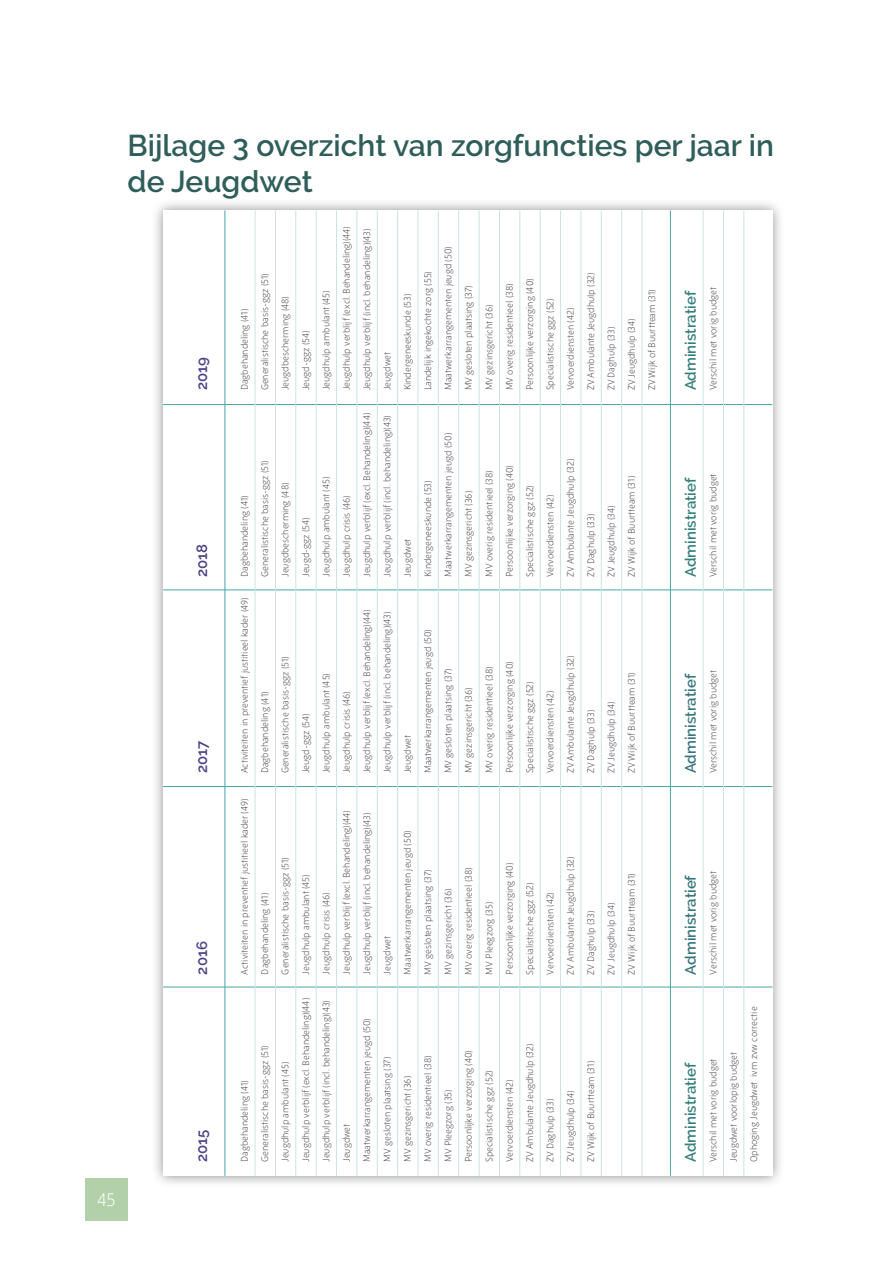
<style>
.page{position:relative;width:893px;height:1263px;background:#fff}
.page>*{position:absolute;margin:0;border:0;box-sizing:border-box;transform-origin:0 0}
.t1{font:600 30px/36px "Raleway";color:#2f5e5a}
.t2{font:300 18px "Zen New";color:#fff}
.t3{font:600 15px "Raleway";color:#357f7d}
.t4{font:600 15px "Raleway";color:#39757f}
.t5{font:600 15px "Raleway";color:#4c4386}
.t6{font:300 9.45px/20.4px "Zen New";color:#484848}
</style>
<div class="page">
<div style="left:85px;top:1178px;width:43px;height:42px;background:#b2d1ab"></div>
<div style="left:150px;top:198px;width:635px;height:991px;background:#000;opacity:.45"></div>
<div style="left:163px;top:210px;width:609px;height:966px;background:#fff"></div>
<hr style="left:163px;top:987px;width:609px;height:1px;background:#44a7ab">
<hr style="left:163px;top:786px;width:609px;height:1px;background:#44a7ab">
<hr style="left:163px;top:589px;width:609px;height:1px;background:#44a7ab">
<hr style="left:163px;top:404px;width:609px;height:1px;background:#44a7ab">
<hr style="left:670px;top:210px;width:1px;height:966px;background:#44a7ab">
<hr style="left:255px;top:210px;width:1px;height:966px;background:#cce2e3">
<hr style="left:275px;top:210px;width:1px;height:966px;background:#cce2e3">
<hr style="left:295px;top:210px;width:1px;height:966px;background:#cce2e3">
<hr style="left:316px;top:210px;width:1px;height:966px;background:#cce2e3">
<hr style="left:336px;top:210px;width:1px;height:966px;background:#cce2e3">
<hr style="left:357px;top:210px;width:1px;height:966px;background:#cce2e3">
<hr style="left:377px;top:210px;width:1px;height:966px;background:#cce2e3">
<hr style="left:397px;top:210px;width:1px;height:966px;background:#cce2e3">
<hr style="left:418px;top:210px;width:1px;height:966px;background:#cce2e3">
<hr style="left:438px;top:210px;width:1px;height:966px;background:#cce2e3">
<hr style="left:458px;top:210px;width:1px;height:966px;background:#cce2e3">
<hr style="left:479px;top:210px;width:1px;height:966px;background:#cce2e3">
<hr style="left:499px;top:210px;width:1px;height:966px;background:#cce2e3">
<hr style="left:519px;top:210px;width:1px;height:966px;background:#cce2e3">
<hr style="left:540px;top:210px;width:1px;height:966px;background:#cce2e3">
<hr style="left:560px;top:210px;width:1px;height:966px;background:#cce2e3">
<hr style="left:581px;top:210px;width:1px;height:966px;background:#cce2e3">
<hr style="left:601px;top:210px;width:1px;height:966px;background:#cce2e3">
<hr style="left:621px;top:210px;width:1px;height:966px;background:#cce2e3">
<hr style="left:642px;top:210px;width:1px;height:966px;background:#cce2e3">
<hr style="left:703px;top:210px;width:1px;height:966px;background:#cce2e3">
<hr style="left:723px;top:210px;width:1px;height:966px;background:#cce2e3">
<hr style="left:743px;top:210px;width:1px;height:966px;background:#cce2e3">
<hr style="left:225px;top:210px;width:1px;height:966px;background:#44a7ab">
<h2 class="t2" style="left:97px;top:1190px;width:20px">45</h2>
<h1 class="t1" style="left:128px;top:127px;width:648px">Bijlage 3 overzicht van zorgfuncties per jaar in de Jeugdwet</h1>
<h3 class="t5" style="left:193px;top:390px;width:35px;rotate:-90deg">2019</h3>
<h3 class="t5" style="left:193px;top:577px;width:35px;rotate:-90deg">2018</h3>
<h3 class="t5" style="left:193px;top:773px;width:34px;rotate:-90deg">2017</h3>
<h3 class="t5" style="left:193px;top:974px;width:35px;rotate:-90deg">2016</h3>
<h3 class="t5" style="left:193px;top:1162px;width:34px;rotate:-90deg">2015</h3>
<p class="t6" style="left:234px;top:390px;width:166px;rotate:-90deg">Dagbehandeling (41)<br>Generalistische basis-ggz (51)<br>Jeugdbescherming (48)<br>Jeugd-ggz (54)<br>Jeugdhulp ambulant (45)<br>Jeugdhulp verblijf (excl. Behandeling)(44)<br>Jeugdhulp verblijf (incl. behandeling)(43)<br>Jeugdwet<br>Kindergeneeskunde (53)<br>Landelijk ingekochte zorg (55)<br>Maatwerkarrangementen jeugd (50)<br>MV gesloten plaatsing (37)<br>MV gezinsgericht (36)<br>MV overig residentieel (38)<br>Persoonlijke verzorging (40)<br>Specialistische ggz (52)<br>Vervoerdiensten (42)<br>ZV Ambulante Jeugdhulp (32)<br>ZV Daghulp (33)<br>ZV Jeugdhulp (34)<br>ZV Wijk of Buurtteam (31)</p>
<p class="t6" style="left:234px;top:577px;width:166px;rotate:-90deg">Dagbehandeling (41)<br>Generalistische basis-ggz (51)<br>Jeugdbescherming (48)<br>Jeugd-ggz (54)<br>Jeugdhulp ambulant (45)<br>Jeugdhulp crisis (46)<br>Jeugdhulp verblijf (excl. Behandeling)(44)<br>Jeugdhulp verblijf (incl. behandeling)(43)<br>Jeugdwet<br>Kindergeneeskunde (53)<br>Maatwerkarrangementen jeugd (50)<br>MV gezinsgericht (36)<br>MV overig residentieel (38)<br>Persoonlijke verzorging (40)<br>Specialistische ggz (52)<br>Vervoerdiensten (42)<br>ZV Ambulante Jeugdhulp (32)<br>ZV Daghulp (33)<br>ZV Jeugdhulp (34)<br>ZV Wijk of Buurtteam (31)</p>
<p class="t6" style="left:234px;top:773px;width:177px;rotate:-90deg">Activiteiten in preventief justitieel kader (49)<br>Dagbehandeling (41)<br>Generalistische basis-ggz (51)<br>Jeugd-ggz (54)<br>Jeugdhulp ambulant (45)<br>Jeugdhulp crisis (46)<br>Jeugdhulp verblijf (excl. Behandeling)(44)<br>Jeugdhulp verblijf (incl. behandeling)(43)<br>Jeugdwet<br>Maatwerkarrangementen jeugd (50)<br>MV gesloten plaatsing (37)<br>MV gezinsgericht (36)<br>MV overig residentieel (38)<br>Persoonlijke verzorging (40)<br>Specialistische ggz (52)<br>Vervoerdiensten (42)<br>ZV Ambulante Jeugdhulp (32)<br>ZV Daghulp (33)<br>ZV Jeugdhulp (34)<br>ZV Wijk of Buurtteam (31)</p>
<p class="t6" style="left:234px;top:974px;width:177px;rotate:-90deg">Activiteiten in preventief justitieel kader (49)<br>Dagbehandeling (41)<br>Generalistische basis-ggz (51)<br>Jeugdhulp ambulant (45)<br>Jeugdhulp crisis (46)<br>Jeugdhulp verblijf (excl. Behandeling)(44)<br>Jeugdhulp verblijf (incl. behandeling)(43)<br>Jeugdwet<br>Maatwerkarrangementen jeugd (50)<br>MV gesloten plaatsing (37)<br>MV gezinsgericht (36)<br>MV overig residentieel (38)<br>MV Pleegzorg (35)<br>Persoonlijke verzorging (40)<br>Specialistische ggz (52)<br>Vervoerdiensten (42)<br>ZV Ambulante Jeugdhulp (32)<br>ZV Daghulp (33)<br>ZV Jeugdhulp (34)<br>ZV Wijk of Buurtteam (31)</p>
<p class="t6" style="left:234px;top:1162px;width:166px;rotate:-90deg">Dagbehandeling (41)<br>Generalistische basis-ggz (51)<br>Jeugdhulp ambulant (45)<br>Jeugdhulp verblijf (excl. Behandeling)(44)<br>Jeugdhulp verblijf (incl. behandeling)(43)<br>Jeugdwet<br>Maatwerkarrangementen jeugd (50)<br>MV gesloten plaatsing (37)<br>MV gezinsgericht (36)<br>MV overig residentieel (38)<br>MV Pleegzorg (35)<br>Persoonlijke verzorging (40)<br>Specialistische ggz (52)<br>Vervoerdiensten (42)<br>ZV Ambulante Jeugdhulp (32)<br>ZV Daghulp (33)<br>ZV Jeugdhulp (34)<br>ZV Wijk of Buurtteam (31)</p>
<h3 class="t3" style="left:682px;top:390px;width:101px;rotate:-90deg">Administratief</h3>
<p class="t6" style="left:703px;top:390px;width:105px;rotate:-90deg">Verschil met vorig budget</p>
<h3 class="t3" style="left:682px;top:577px;width:101px;rotate:-90deg">Administratief</h3>
<p class="t6" style="left:703px;top:577px;width:105px;rotate:-90deg">Verschil met vorig budget</p>
<h3 class="t4" style="left:682px;top:773px;width:101px;rotate:-90deg">Administratief</h3>
<p class="t6" style="left:703px;top:773px;width:105px;rotate:-90deg">Verschil met vorig budget</p>
<h3 class="t4" style="left:682px;top:974px;width:101px;rotate:-90deg">Administratief</h3>
<p class="t6" style="left:703px;top:974px;width:105px;rotate:-90deg">Verschil met vorig budget</p>
<h3 class="t3" style="left:682px;top:1162px;width:101px;rotate:-90deg">Administratief</h3>
<p class="t6" style="left:703px;top:1162px;width:157px;rotate:-90deg">Verschil met vorig budget<br>Jeugdwet voorlopig budget<br>Ophoging Jeugdwet ivm zvw correctie</p>
</div>
